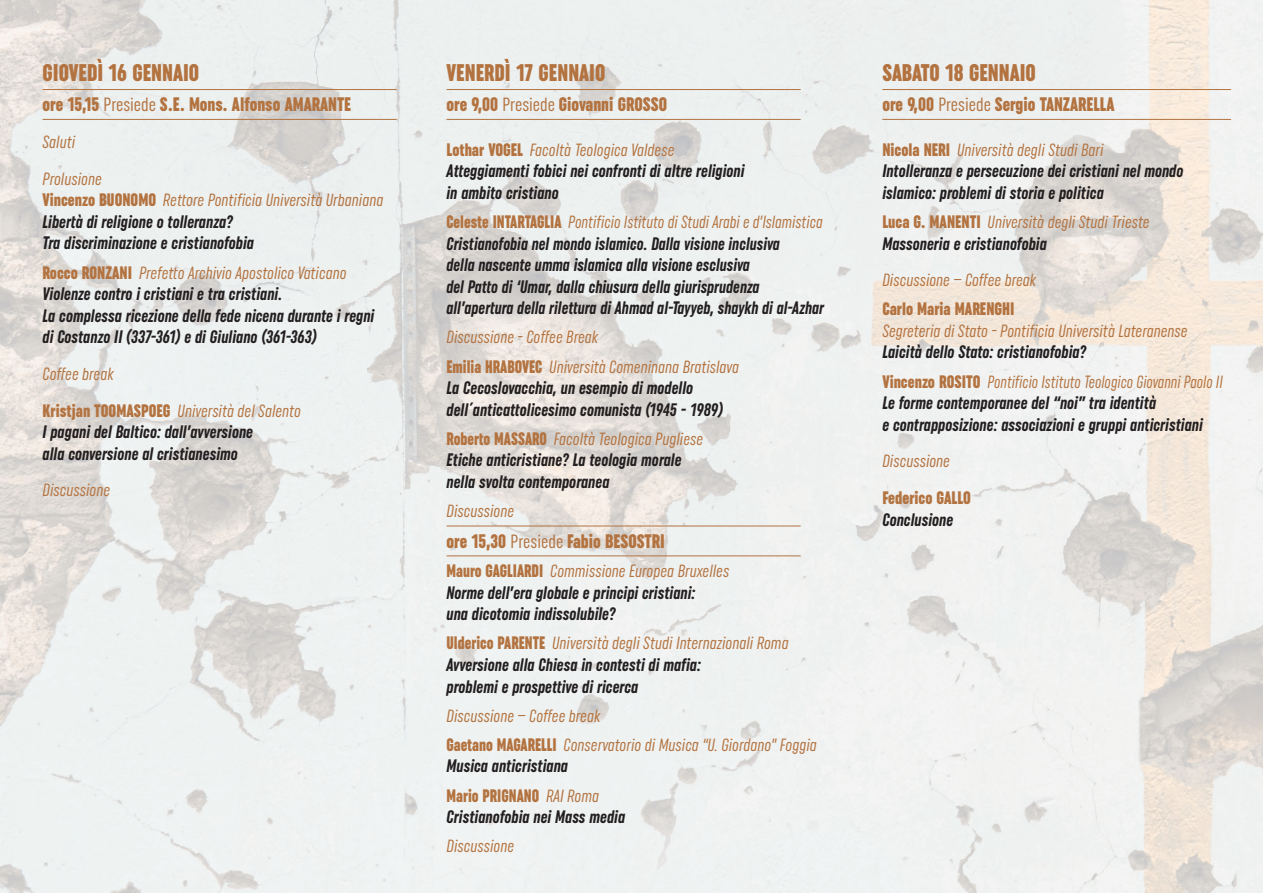
<style>
.page{position:relative;width:1263px;height:893px;background:#fff}
.page>*{position:absolute;margin:0;border:0;box-sizing:border-box;transform-origin:0 0}
.t1{font:900 24px "Uniform Pro Xcon";color:#b37340}
.t2{font:900 19.5px "Uniform Pro Xcon";color:#b37340}
.t3{font:18px/21.6px "Uniform Pro Xcon Bld It";color:#231f20}
.t4{font:italic 18px/29.1px "Uniform Pro Xcon";color:#b37340}
.t5{font:italic 18px "Uniform Pro Xcon";color:#b37340;scale:.96 1}
.t6{font:italic 18px "Uniform Pro Xcon";color:#b37340;scale:.93 1}
.t7{font:900 18px "Uniform Pro Xcon";color:#b37340}
.t8{font:900 18px "Uniform Pro Xcon";color:#b37340;scale:.96 1}
.s1{font-weight:400}
.s2{font-weight:900;font-style:normal}
.s3{font-weight:400;font-style:italic}
</style>
<div class="page">
<img style="left:0;top:0;width:1263px;height:893px">
<hr style="left:446px;top:526px;width:355px;height:1px;background:#b37340">
<hr style="left:446px;top:555px;width:355px;height:1px;background:#b37340">
<hr style="left:446px;top:89px;width:355px;height:1px;background:#b37340">
<hr style="left:446px;top:119px;width:355px;height:1px;background:#b37340">
<hr style="left:882px;top:89px;width:349px;height:1px;background:#b37340">
<hr style="left:882px;top:119px;width:349px;height:1px;background:#b37340">
<hr style="left:43px;top:89px;width:354px;height:1px;background:#b37340">
<hr style="left:43px;top:119px;width:354px;height:1px;background:#b37340">
<h1 class="t1" style="left:43px;top:58px;width:158px">GIOVEDÌ 16 GENNAIO</h1>
<p class="t2" style="left:43px;top:93px;width:310px">ore 15,15 <span class="s1">Presiede</span> S.E. Mons. Alfonso AMARANTE</p>
<p class="t4" style="left:43px;top:123px;width:61px;line-height:36.6px">Saluti<br>Prolusione</p>
<p class="t4" style="left:43px;top:185px;width:342px"><span class="s2">Vincenzo BUONOMO</span> Rettore Pontificia Università Urbaniana</p>
<p class="t3" style="left:43px;top:211px;width:213px">Libertà di religione o tolleranza?<br>Tra discriminazione e cristianofobia</p>
<p class="t4" style="left:43px;top:257px;width:306px"><span class="s2">Rocco RONZANI</span> Prefetto Archivio Apostolico Vaticano</p>
<p class="t3" style="left:43px;top:283px;width:333px">Violenze contro i cristiani e tra cristiani.<br>La complessa ricezione della fede nicena durante i regni di Costanzo II (337-361) e di Giuliano (361-363)</p>
<p class="t4" style="left:43px;top:355px;width:260px;line-height:36.6px">Coffee break<br><span class="s2">Kristjan TOOMASPOEG</span> Università del Salento</p>
<p class="t3" style="left:43px;top:421px;width:212px">I pagani del Baltico: dall’avversione alla conversione al cristianesimo</p>
<p class="t4" style="left:43px;top:475px;width:69px">Discussione</p>
<h1 class="t1" style="left:446px;top:58px;width:160px">VENERDÌ 17 GENNAIO</h1>
<p class="t2" style="left:446px;top:93px;width:222px">ore 9,00 <span class="s1">Presiede</span> Giovanni GROSSO</p>
<p class="t4" style="left:446px;top:134px;width:229px"><span class="s2">Lothar VOGEL</span> Facoltà Teologica Valdese</p>
<p class="t3" style="left:446px;top:160px;width:300px">Atteggiamenti fobici nei confronti di altre religioni in ambito cristiano</p>
<p class="t5" style="left:446px;top:211px;width:393px"><span class="s2">Celeste INTARTAGLIA</span> Pontificio Istituto di Studi Arabi e d’Islamistica</p>
<p class="t3" style="left:446px;top:232px;width:379px">Cristianofobia nel mondo islamico. Dalla visione inclusiva<br>della nascente umma islamica alla visione esclusiva<br>del Patto di ‘Umar, dalla chiusura della giurisprudenza all’apertura della rilettura di Ahmad al-Tayyeb, shaykh di al-Azhar</p>
<p class="t4" style="left:446px;top:322px;width:294px">Discussione - Coffee Break<br><span class="s2">Emilia HRABOVEC</span> Università Comeninana Bratislava</p>
<p class="t3" style="left:446px;top:377px;width:278px">La Cecoslovacchia, un esempio di modello dell´anticattolicesimo comunista (1945 - 1989)</p>
<p class="t4" style="left:446px;top:424px;width:258px"><span class="s2">Roberto MASSARO</span> Facoltà Teologica Pugliese</p>
<p class="t3" style="left:446px;top:449px;width:237px">Etiche anticristiane? La teologia morale nella svolta contemporanea</p>
<p class="t4" style="left:446px;top:496px;width:69px">Discussione</p>
<p class="t2" style="left:446px;top:529px;width:220px">ore 15,30 <span class="s1">Presiede</span> Fabio BESOSTRI</p>
<p class="t4" style="left:446px;top:556px;width:284px"><span class="s2">Mauro GAGLIARDI</span> Commissione Europea Bruxelles</p>
<p class="t3" style="left:446px;top:581px;width:250px">Norme dell’era globale e principi cristiani: una dicotomia indissolubile?</p>
<p class="t4" style="left:446px;top:628px;width:344px"><span class="s2">Ulderico PARENTE</span> Università degli Studi Internazionali Roma</p>
<p class="t3" style="left:446px;top:654px;width:256px">Avversione alla Chiesa in contesti di mafia: problemi e prospettive di ricerca</p>
<p class="t4" style="left:446px;top:701px;width:372px">Discussione – Coffee break<br><span class="s2">Gaetano MAGARELLI</span> Conservatorio di Musica “U. Giordano” Foggia</p>
<p class="t3" style="left:446px;top:755px;width:123px">Musica anticristiana</p>
<p class="t8" style="left:446px;top:784px;width:160px">Mario PRIGNANO <span class="s3">RAI Roma</span></p>
<p class="t3" style="left:446px;top:806px;width:180px">Cristianofobia nei Mass media</p>
<p class="t4" style="left:446px;top:831px;width:69px">Discussione</p>
<h1 class="t1" style="left:882px;top:58px;width:155px">SABATO 18 GENNAIO</h1>
<p class="t2" style="left:882px;top:93px;width:234px">ore 9,00 <span class="s1">Presiede</span> Sergio TANZARELLA</p>
<p class="t4" style="left:882px;top:134px;width:223px"><span class="s2">Nicola NERI</span> Università degli Studi Bari</p>
<p class="t3" style="left:882px;top:160px;width:303px">Intolleranza e persecuzione dei cristiani nel mondo islamico: problemi di storia e politica</p>
<p class="t4" style="left:882px;top:207px;width:269px"><span class="s2">Luca G. MANENTI</span> Università degli Studi Trieste</p>
<p class="t3" style="left:882px;top:232px;width:166px">Massoneria e cristianofobia</p>
<p class="t4" style="left:882px;top:265px;width:155px">Discussione – Coffee break</p>
<p class="t7" style="left:882px;top:298px;width:134px">Carlo Maria MARENGHI</p>
<p class="t4" style="left:882px;top:316px;width:307px">Segreteria di Stato - Pontificia Università Lateranense</p>
<p class="t3" style="left:882px;top:341px;width:206px">Laicità dello Stato: cristianofobia?</p>
<p class="t6" style="left:882px;top:370px;width:368px"><span class="s2">Vincenzo ROSITO</span> Pontificio Istituto Teologico Giovanni Paolo II</p>
<p class="t3" style="left:882px;top:392px;width:322px">Le forme contemporanee del “noi” tra identità<br>e contrapposizione: associazioni e gruppi anticristiani</p>
<p class="t4" style="left:882px;top:446px;width:69px">Discussione</p>
<p class="t7" style="left:882px;top:487px;width:90px">Federico GALLO</p>
<p class="t3" style="left:882px;top:508px;width:72px">Conclusione</p>
</div>
